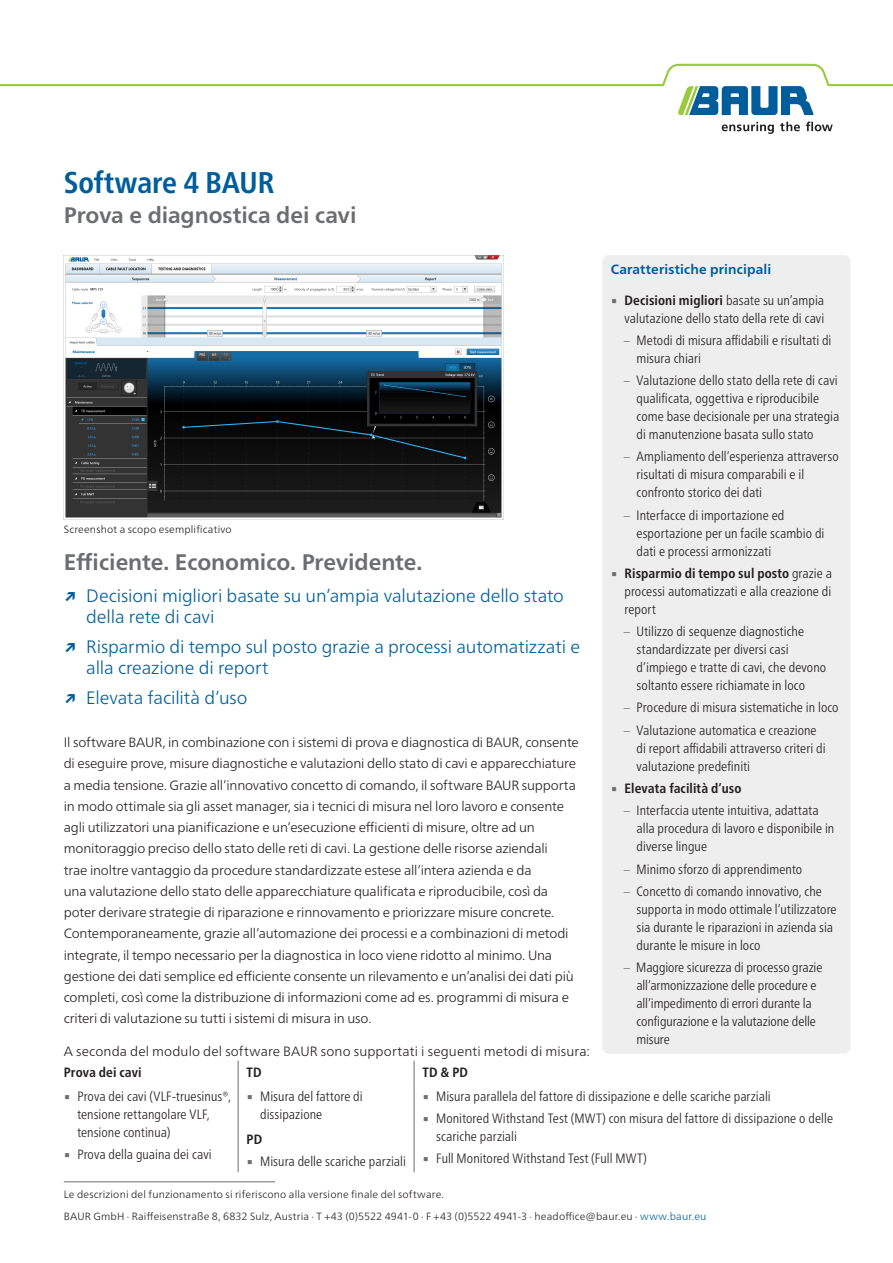
<style>
.page{position:relative;width:893px;height:1263px;background:#fff}
.page>*{position:absolute;margin:0;border:0;box-sizing:border-box;transform-origin:0 0}
.t1{font:700 condensed 30px "Frutiger Neue LTW1 G";letter-spacing:-.005em;color:#005d9c}
.t2{font:700 22.5px "Frutiger Neue LTW1 G";letter-spacing:-.005em;color:#6c6d70}
.t3{font:300 18px/21.3px "Frutiger Neue LTW1 G";letter-spacing:-.01em;color:#005d9c}
.t4{font:300 condensed 13.5px/18px "Frutiger Neue LTW1 G";letter-spacing:.005em;color:#231f20}
.t5{font:300 13.5px/21.3px "Frutiger Neue LTW1 G";letter-spacing:-.015em;color:#231f20}
.t6{font:300 13.5px "Frutiger Neue LTW1 G";letter-spacing:.01em;color:#231f20}
.t7{font:700 condensed 13.5px "Frutiger Neue LTW1 G";letter-spacing:.01em;color:#231f20}
.t8{font:700 13.5px "Frutiger Neue LTW1 G";letter-spacing:.01em;color:#005d9c}
.t9{font:300 10.5px "Frutiger Neue LTW1 G";letter-spacing:.015em;color:#231f20}
.s1{font-family:"Lucida Sans Unicode";font-weight:400;font-stretch:normal;color:#6c6d70}
.s2{font-weight:700}
.s3{color:#6c6d70}
.s4{color:#005d9c}
</style>
<div class="page">
<svg style="left:722px;top:122px;width:52px;height:12px"></svg>
<svg style="left:780px;top:122px;width:20px;height:9px"></svg>
<svg style="left:806px;top:122px;width:27px;height:9px"></svg>
<svg style="left:0;top:64px;width:893px;height:51px"></svg>
<div style="left:602px;top:255px;width:248px;height:799px;background:#eeeeef;border-radius:6px"></div>
<img style="left:64px;top:255px;width:439px;height:263px">
<svg style="left:238px;top:1060px;width:1px;height:24px"></svg>
<hr style="left:238px;top:1084px;width:1px;height:88px;background:#6c6d70">
<svg style="left:414px;top:1060px;width:1px;height:24px"></svg>
<hr style="left:414px;top:1084px;width:1px;height:88px;background:#6c6d70">
<hr style="left:64px;top:1181px;width:211px;height:1px;background:#6c6d70">
<h1 class="t1" style="left:64px;top:160px;width:212px">Software 4 BAUR</h1>
<h2 class="t2" style="left:64px;top:199px;width:294px">Prova e diagnostica dei cavi</h2>
<p class="t8" style="left:611px;top:259px;width:162px">Caratteristiche principali</p>
<p class="t4" style="left:611px;top:290px;width:215px;text-align:right"><span class="s1">▪</span> <span class="s2">Decisioni migliori</span> basate su un’ampia valutazione dello stato della rete di cavi</p>
<p class="t4" style="left:637px;top:330px;width:196px;text-indent:-13px"><span class="s3">–</span> Metodi di misura affidabili e risultati di misura chiari</p>
<p class="t4" style="left:637px;top:370px;width:204px;text-indent:-13px"><span class="s3">–</span> Valutazione dello stato della rete di cavi qualificata, oggettiva e riproducibile come base decisionale per una strategia di manutenzione basata sullo stato</p>
<p class="t4" style="left:637px;top:447px;width:204px;text-indent:-13px"><span class="s3">–</span> Ampliamento dell’esperienza attraverso risultati di misura comparabili e il confronto storico dei dati</p>
<p class="t4" style="left:637px;top:505px;width:189px;text-indent:-13px"><span class="s3">–</span> Interfacce di importazione ed esportazione per un facile scambio di dati e processi armonizzati</p>
<p class="t4" style="left:624px;top:563px;width:209px;text-align:justify;text-indent:-14px"><span class="s1">▪</span> <span class="s2">Risparmio di tempo sul posto</span> grazie a processi automatizzati e alla creazione di report</p>
<p class="t4" style="left:637px;top:621px;width:191px;text-indent:-13px"><span class="s3">–</span> Utilizzo di sequenze diagnostiche standardizzate per diversi casi d’impiego e tratte di cavi, che devono soltanto essere richiamate in loco</p>
<p class="t4" style="left:624px;top:698px;width:216px"><span class="s3">–</span> Procedure di misura sistematiche in loco</p>
<p class="t4" style="left:637px;top:720px;width:191px;text-indent:-13px"><span class="s3">–</span> Valutazione automatica e creazione di report affidabili attraverso criteri di valutazione predefiniti</p>
<p class="t7" style="left:611px;top:778px;width:132px"><span class="s1">▪</span> Elevata facilità d’uso</p>
<p class="t4" style="left:637px;top:800px;width:199px;text-indent:-13px"><span class="s3">–</span> Interfaccia utente intuitiva, adattata alla procedura di lavoro e disponibile in diverse lingue</p>
<p class="t4" style="left:624px;top:859px;width:180px"><span class="s3">–</span> Minimo sforzo di apprendimento</p>
<p class="t4" style="left:637px;top:881px;width:202px;text-indent:-13px"><span class="s3">–</span> Concetto di comando innovativo, che supporta in modo ottimale l’utilizzatore sia durante le riparazioni in azienda sia durante le misure in loco</p>
<p class="t4" style="left:636px;top:957px;width:188px;text-indent:-13px"><span class="s3">–</span> Maggiore sicurezza di processo grazie all’armonizzazione delle procedure e all’impedimento di errori durante la configurazione e la valutazione delle misure</p>
<p class="t9" style="left:64px;top:521px;width:170px">Screenshot a scopo esemplificativo</p>
<h2 class="t2" style="left:64px;top:546px;width:360px">Efficiente. Economico. Previdente.</h2>
<h3 class="t3" style="left:86px;top:584px;width:479px;text-indent:-22px"><span class="s2">↗</span> Decisioni migliori basate su un’ampia valutazione dello stato della rete di cavi</h3>
<h3 class="t3" style="left:86px;top:635px;width:495px;text-indent:-22px"><span class="s2">↗</span> Risparmio di tempo sul posto grazie a processi automatizzati e alla creazione di report</h3>
<h3 class="t3" style="left:64px;top:686px;width:185px"><span class="s2">↗</span> Elevata facilità d’uso</h3>
<p class="t5" style="left:64px;top:731px;width:517px">Il software BAUR, in combinazione con i sistemi di prova e diagnostica di BAUR, consente di eseguire prove, misure diagnostiche e valutazioni dello stato di cavi e apparecchiature a media tensione. Grazie all’innovativo concetto di comando, il software BAUR supporta in modo ottimale sia gli asset manager, sia i tecnici di misura nel loro lavoro e consente agli utilizzatori una pianificazione e un’esecuzione efficienti di misure, oltre ad un monitoraggio preciso dello stato delle reti di cavi. La gestione delle risorse aziendali<br>trae inoltre vantaggio da procedure standardizzate estese all’intera azienda e da<br>una valutazione dello stato delle apparecchiature qualificata e riproducibile, così da poter derivare strategie di riparazione e rinnovamento e priorizzare misure concrete.<br>Contemporaneamente, grazie all’automazione dei processi e a combinazioni di metodi integrate, il tempo necessario per la diagnostica in loco viene ridotto al minimo. Una gestione dei dati semplice ed efficiente consente un rilevamento e un’analisi dei dati più completi, così come la distribuzione di informazioni come ad es. programmi di misura e criteri di valutazione su tutti i sistemi di misura in uso.</p>
<p class="t6" style="left:64px;top:1042px;width:528px">A seconda del modulo del software BAUR sono supportati i seguenti metodi di misura:</p>
<p class="t7" style="left:64px;top:1062px;width:79px">Prova dei cavi</p>
<p class="t7" style="left:247px;top:1062px;width:17px">TD</p>
<p class="t7" style="left:423px;top:1062px;width:47px">TD &amp; PD</p>
<p class="t4" style="left:77px;top:1086px;width:155px;text-indent:-14px"><span class="s1">▪</span> Prova dei cavi (VLF-truesinus®, tensione rettangolare VLF, tensione continua)</p>
<p class="t4" style="left:64px;top:1144px;width:149px"><span class="s1">▪</span> Prova della guaina dei cavi</p>
<p class="t4" style="left:423px;top:1086px;width:350px"><span class="s1">▪</span> Misura parallela del fattore di dissipazione e delle scariche parziali</p>
<p class="t4" style="left:436px;top:1108px;width:398px;text-indent:-14px"><span class="s1">▪</span> Monitored Withstand Test (MWT) con misura del fattore di dissipazione o delle scariche parziali</p>
<p class="t4" style="left:423px;top:1148px;width:226px"><span class="s1">▪</span> Full Monitored Withstand Test (Full MWT)</p>
<p class="t9" style="left:64px;top:1186px;width:382px">Le descrizioni del funzionamento si riferiscono alla versione finale del software.</p>
<p class="t4" style="left:260px;top:1086px;width:104px;text-indent:-14px"><span class="s1">▪</span> Misura del fattore di dissipazione</p>
<p class="t7" style="left:247px;top:1129px;width:17px">PD</p>
<p class="t4" style="left:247px;top:1151px;width:161px"><span class="s1">▪</span> Misura delle scariche parziali</p>
<p class="t9" style="left:64px;top:1208px;width:644px">BAUR GmbH · Raiffeisenstraße 8, 6832 Sulz, Austria · T +43 (0)5522 4941-0 · F +43 (0)5522 4941-3 · headoffice@baur.eu · <span class="s4">www.baur.eu</span></p>
</div>
